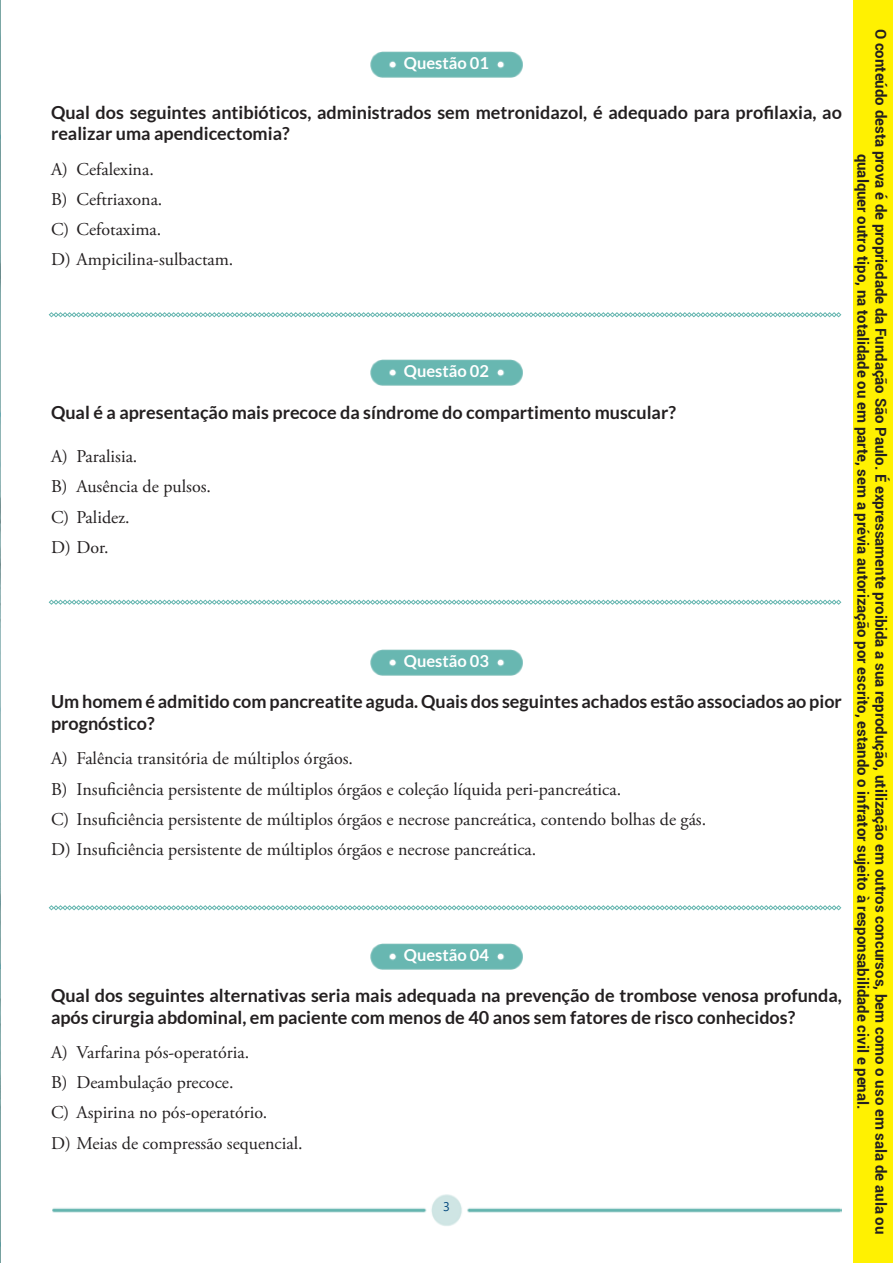
<style>
.page{position:relative;width:893px;height:1263px;background:#fff}
.page>*{position:absolute;margin:0;border:0;box-sizing:border-box;transform-origin:0 0}
.Alternativas{font:18px "Adobe Garamond Pro";color:#231f20}
.Alternativas-2{font:700 18px/21.6px "Lato";color:#231f20}
.t1{font:700 16.5px "Lato";color:#fff}
.t2{font:700 15px/18px "Roboto";color:#231f20;text-align:center}
.t3{font:12.6px "Segoe UI";color:#00467c}
</style>
<div class="page">
<img style="left:52px;top:1194px;width:790px;height:32px">
<img style="left:0;top:0;width:1px;height:1263px">
<img style="left:370px;top:51px;width:153px;height:26px">
<img style="left:370px;top:359px;width:153px;height:27px">
<img style="left:370px;top:649px;width:153px;height:27px">
<img style="left:370px;top:943px;width:153px;height:26px">
<svg style="left:49px;top:312px;width:792px;height:5px"></svg>
<svg style="left:49px;top:600px;width:792px;height:5px"></svg>
<svg style="left:49px;top:905px;width:792px;height:5px"></svg>
<div style="left:853px;top:0;width:40px;height:1263px;background:#fff101"></div>
<p class="t1" style="left:404px;top:54px;width:87px">Questão 01</p>
<p class="Alternativas-2" style="left:51px;top:101px;width:792px">Qual dos seguintes antibióticos, administrados sem metronidazol, é adequado para profilaxia, ao realizar uma apendicectomia?</p>
<p class="Alternativas" style="left:51px;top:158px;width:104px">A) Cefalexina.</p>
<p class="Alternativas" style="left:51px;top:188px;width:113px">B) Ceftriaxona.</p>
<p class="Alternativas" style="left:51px;top:218px;width:112px">C) Cefotaxima.</p>
<p class="Alternativas" style="left:51px;top:248px;width:184px">D) Ampicilina-sulbactam.</p>
<p class="t1" style="left:404px;top:362px;width:87px">Questão 02</p>
<p class="Alternativas-2" style="left:51px;top:402px;width:626px">Qual é a apresentação mais precoce da síndrome do compartimento muscular?</p>
<p class="Alternativas" style="left:51px;top:446px;width:88px">A) Paralisia.</p>
<p class="Alternativas" style="left:51px;top:476px;width:162px">B) Ausência de pulsos.</p>
<p class="Alternativas" style="left:51px;top:506px;width:80px">C) Palidez.</p>
<p class="Alternativas" style="left:51px;top:536px;width:59px">D) Dor.</p>
<p class="t1" style="left:404px;top:652px;width:87px">Questão 03</p>
<p class="Alternativas-2" style="left:51px;top:691px;width:792px">Um homem é admitido com pancreatite aguda. Quais dos seguintes achados estão associados ao pior prognóstico?</p>
<p class="Alternativas" style="left:51px;top:748px;width:304px">A) Falência transitória de múltiplos órgãos.</p>
<p class="Alternativas" style="left:51px;top:778px;width:572px">B) Insuficiência persistente de múltiplos órgãos e coleção líquida peri-pancreática.</p>
<p class="Alternativas" style="left:51px;top:808px;width:657px">C) Insuficiência persistente de múltiplos órgãos e necrose pancreática, contendo bolhas de gás.</p>
<p class="Alternativas" style="left:51px;top:838px;width:487px">D) Insuficiência persistente de múltiplos órgãos e necrose pancreática.</p>
<p class="t1" style="left:404px;top:946px;width:87px">Questão 04</p>
<p class="Alternativas-2" style="left:51px;top:985px;width:792px">Qual dos seguintes alternativas seria mais adequada na prevenção de trombose venosa profunda, após cirurgia abdominal, em paciente com menos de 40 anos sem fatores de risco conhecidos?</p>
<p class="Alternativas" style="left:51px;top:1042px;width:200px">A) Varfarina pós-operatória.</p>
<p class="Alternativas" style="left:51px;top:1072px;width:184px">B) Deambulação precoce.</p>
<p class="Alternativas" style="left:51px;top:1102px;width:218px">C) Aspirina no pós-operatório.</p>
<p class="Alternativas" style="left:51px;top:1132px;width:253px">D) Meias de compressão sequencial.</p>
<p class="t3" style="left:443px;top:1196px;width:8px">3</p>
<p class="t2" style="left:890px;top:29px;width:1207px;rotate:90deg">O conteúdo desta prova é de propriedade da Fundação São Paulo. É expressamente proibida a sua reprodução, utilização em outros concursos, bem como o uso em sala de aula ou qualquer outro tipo, na totalidade ou em parte, sem a prévia autorização por escrito, estando o infrator sujeito à responsabilidade civil e penal.</p>
</div>
